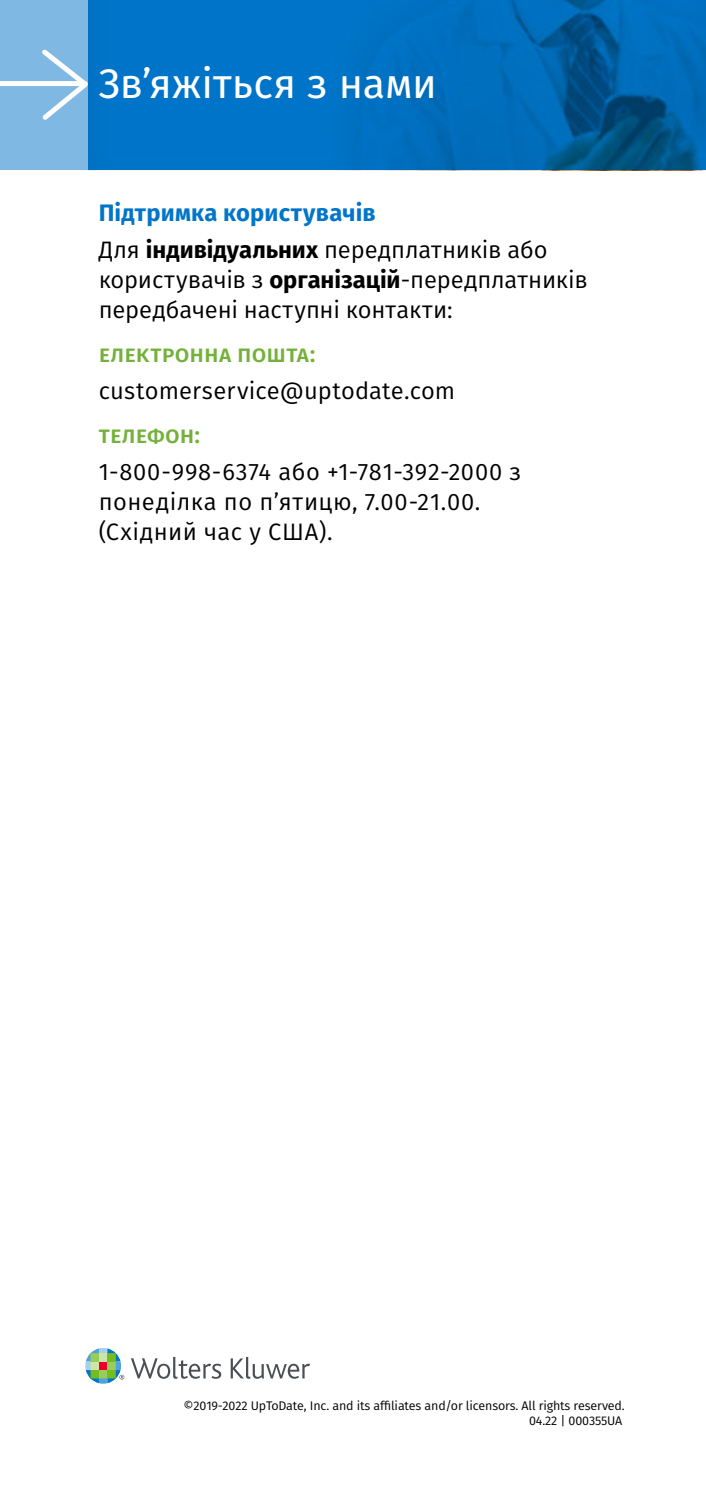
<style>
.page{position:relative;width:706px;height:1510px;background:#fff}
.page>*{position:absolute;margin:0;border:0;box-sizing:border-box;transform-origin:0 0}
.t1{font:41.25px "Fira Sans";letter-spacing:-.005em;color:#fff}
.t2{font:23.75px/30px "Fira Sans";letter-spacing:.01em;color:#000}
.t3{font:23.75px/30px "Fira Sans";letter-spacing:-.01em;color:#000}
.t4{font:700 23.75px/37px "Fira Sans";letter-spacing:.01em;color:#0075c9}
.t5{font:500 23.75px "Fira Sans";letter-spacing:.01em;color:#74b13b}
.t6{font:12.5px/15px "Fira Sans";letter-spacing:-.01em;color:#000;text-align:right}
.s1{font-weight:400;color:#000}
.s2{color:#000}
.s3{font-weight:700}
</style>
<div class="page">
<svg style="left:88px;top:0;width:618px;height:170px;background:#006cb9"></svg>
<div style="left:0;top:0;width:88px;height:170px;background:#7fb9e3"></div>
<div style="left:0;top:81px;width:85px;height:5px;background:#fff"></div>
<svg style="left:42px;top:45px;width:50px;height:79px"></svg>
<svg style="left:131px;top:1356px;width:90px;height:22px"></svg>
<svg style="left:231px;top:1356px;width:79px;height:22px"></svg>
<svg style="left:85px;top:1348px;width:39px;height:35px"></svg>
<h1 class="t1" style="left:99px;top:53px;width:340px">Зв’яжіться з нами</h1>
<p class="t4" style="left:99px;top:192px;width:450px">Підтримка користувачів<br><span class="s1">Для</span> <span class="s2">індивідуальних</span> <span class="s1">передплатників або</span></p>
<p class="t3" style="left:99px;top:264px;width:490px">користувачів з <span class="s3">організацій</span>-передплатників передбачені наступні контакти:</p>
<p class="t5" style="left:99px;top:335px;width:218px">електронна пошта:</p>
<p class="t2" style="left:99px;top:375px;width:358px">customerservice@uptodate.com</p>
<p class="t5" style="left:99px;top:416px;width:103px">телефон:</p>
<p class="t2" style="left:99px;top:456px;width:424px">1-800-998-6374 або +1-781-392-2000 з понеділка по п’ятицю, 7.00-21.00. (Східний час у США).</p>
<p class="t6" style="left:184px;top:1397px;width:443px">©2019-2022 UpToDate, Inc. and its affiliates and/or licensors. All rights reserved.<br>04.22 | 000355UA</p>
</div>
